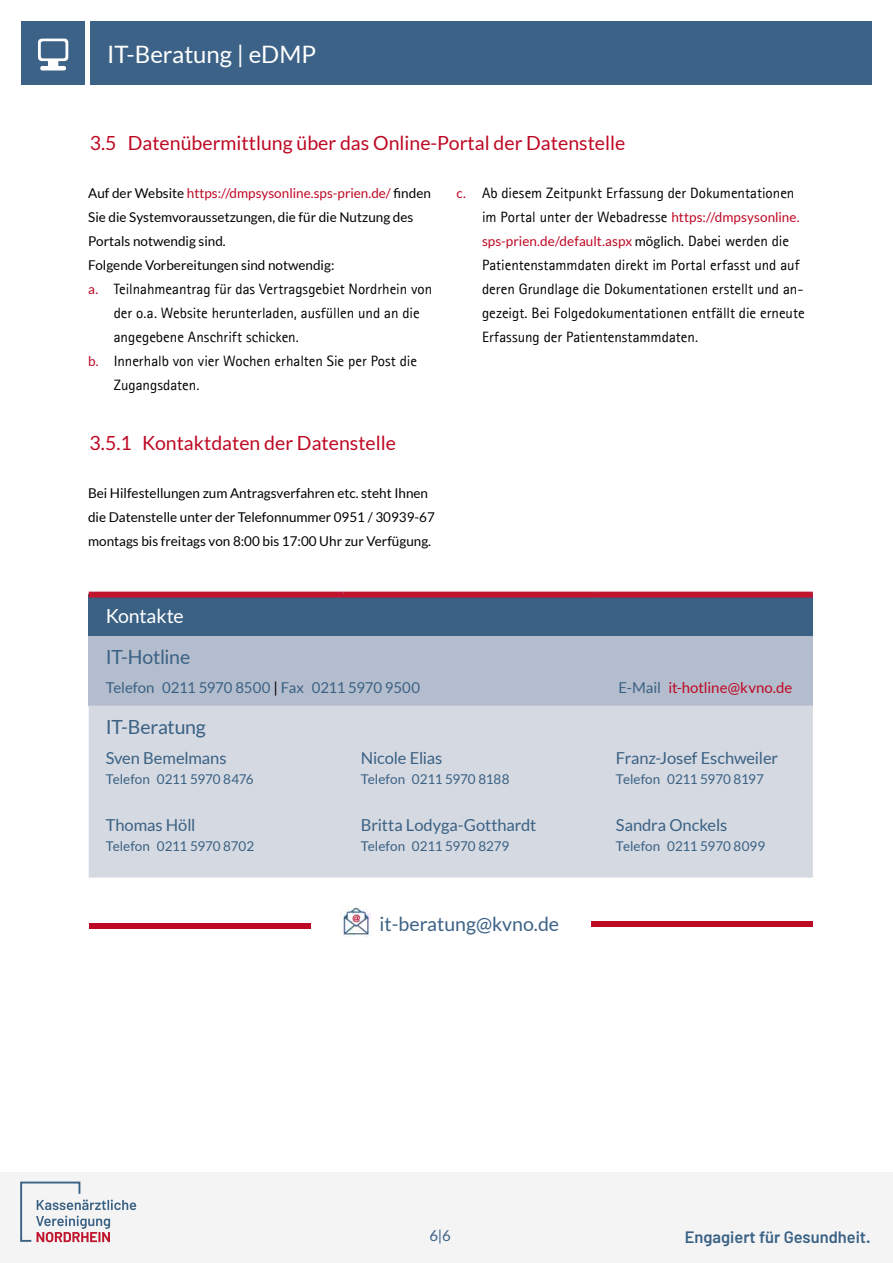
<style>
.page{position:relative;width:893px;height:1263px;background:#fff}
.page>*{position:absolute;margin:0;border:0;box-sizing:border-box;transform-origin:0 0}
.t1{font:24px "Lato";color:#fff}
.t2{font:19.5px "Lato";color:#be0924}
.t3{font:19.5px "Lato";letter-spacing:-.015em;color:#3a6184}
.t4{font:19.5px "Lato";color:#3c6287}
.t5{font:19.5px "Lato";letter-spacing:-.01em;color:#fff}
.t6{font:16.5px "Lato";letter-spacing:-.005em;color:#3a6184}
.t7{font:600 16.5px "Barlow";color:#3a6184}
.t8{font:15px/24px "Agfa Rotis Sans Serif";color:#000}
.t9{font:15px "Lato";letter-spacing:-.01em;color:#3a6184}
.t10{font:15px "Lato";letter-spacing:-.005em;color:#be0924}
.t11{font:15px "Lato";color:#3c6287}
.t12{font:13.5px/24px "Lato";color:#000}
.t13{font:13.5px "Lato";letter-spacing:-.005em;color:#3a6184}
.t14{font:13.5px "Lato";color:#be0924}
.s1{color:#be0924}
.s2{font-family:"Lato";font-size:13.5px;color:#be0924}
.s3{color:#000}
.s4{font-family:"Agfa Rotis Sans Serif";font-size:15px;color:#000}
.s5{color:#3a6184}
</style>
<div class="page">
<div style="left:0;top:1172px;width:893px;height:91px;background:#f4f4f5"></div>
<svg style="left:20px;top:1181px;width:116px;height:61px"></svg>
<div style="left:90px;top:21px;width:782px;height:64px;background:#3c6287"></div>
<div style="left:21px;top:21px;width:64px;height:64px;background:#3c6287"></div>
<svg style="left:38px;top:39px;width:30px;height:31px"></svg>
<div style="left:89px;top:595px;width:724px;height:41px;background:#3a6184"></div>
<div style="left:89px;top:636px;width:724px;height:69px;background:#b4bdcd"></div>
<div style="left:89px;top:705px;width:724px;height:172px;background:#d5d9e1"></div>
<div style="left:89px;top:592px;width:255px;height:6px;background:#bf152f"></div>
<div style="left:344px;top:592px;width:255px;height:6px;background:#bf152f"></div>
<div style="left:599px;top:592px;width:214px;height:6px;background:#bf152f"></div>
<img style="left:340px;top:907px;width:30px;height:29px">
<div style="left:591px;top:921px;width:222px;height:5px;background:#be0924"></div>
<div style="left:89px;top:924px;width:222px;height:5px;background:#be0924"></div>
<h1 class="t1" style="left:107px;top:41px;width:210px">IT-Beratung | eDMP</h1>
<h2 class="t2" style="left:90px;top:132px;width:537px">3.5 Datenübermittlung über das Online-Portal der Datenstelle</h2>
<p class="t12" style="left:88px;top:181px;width:344px">Auf der Website <span class="s1">https://dmpsysonline.sps-prien.de/</span> finden Sie die Systemvoraussetzungen, die für die Nutzung des Portals notwendig sind.<br>Folgende Vorbereitungen sind notwendig:</p>
<p class="t8" style="left:88px;top:277px;width:345px"><span class="s2">a.</span> Teilnahmeantrag für das Vertragsgebiet Nordrhein von</p>
<p class="t8" style="left:114px;top:301px;width:307px">der o.a. Website herunterladen, ausfüllen und an die</p>
<p class="t8" style="left:114px;top:325px;width:187px">angegebene Anschrift schicken.</p>
<p class="t8" style="left:88px;top:349px;width:330px"><span class="s2">b.</span> Innerhalb von vier Wochen erhalten Sie per Post die</p>
<p class="t8" style="left:114px;top:373px;width:87px">Zugangsdaten.</p>
<p class="t8" style="left:482px;top:181px;width:319px;text-indent:-26px"><span class="s2">c.</span> Ab diesem Zeitpunkt Erfassung der Dokumentationen im Portal unter der Webadresse <span class="s2">https://dmpsysonline.</span></p>
<p class="t14" style="left:482px;top:234px;width:309px">sps-prien.de/default.aspx <span class="s3">möglich.</span> <span class="s4">Dabei werden die</span></p>
<p class="t8" style="left:482px;top:253px;width:324px">Patientenstammdaten direkt im Portal erfasst und auf deren Grundlage die Dokumentationen erstellt und an&shy;gezeigt. Bei Folgedokumentationen entfällt die erneute Erfassung der Patientenstammdaten.</p>
<h2 class="t2" style="left:90px;top:432px;width:308px">3.5.1 Kontaktdaten der Datenstelle</h2>
<p class="t12" style="left:88px;top:481px;width:348px">Bei Hilfestellungen zum Antragsverfahren etc. steht Ihnen die Datenstelle unter der Telefonnummer 0951 / 30939-67 montags bis freitags von 8:00 bis 17:00 Uhr zur Verfügung.</p>
<h2 class="t5" style="left:106px;top:605px;width:80px">Kontakte</h2>
<h2 class="t3" style="left:106px;top:646px;width:86px">IT-Hotline</h2>
<p class="t9" style="left:106px;top:679px;width:316px">Telefon 0211 5970 8500 <span class="s3">|</span> Fax 0211 5970 9500</p>
<p class="t10" style="left:618px;top:679px;width:175px"><span class="s5">E-Mail</span> it-hotline@kvno.de</p>
<h2 class="t3" style="left:106px;top:716px;width:102px">IT-Beratung</h2>
<p class="t6" style="left:106px;top:749px;width:122px">Sven Bemelmans</p>
<p class="t6" style="left:361px;top:749px;width:83px">Nicole Elias</p>
<p class="t6" style="left:616px;top:749px;width:164px">Franz-Josef Eschweiler</p>
<p class="t13" style="left:106px;top:771px;width:149px">Telefon 0211 5970 8476</p>
<p class="t13" style="left:361px;top:771px;width:150px">Telefon 0211 5970 8188</p>
<p class="t13" style="left:616px;top:771px;width:149px">Telefon 0211 5970 8197</p>
<p class="t6" style="left:106px;top:816px;width:91px">Thomas Höll</p>
<p class="t6" style="left:361px;top:816px;width:177px">Britta Lodyga-Gotthardt</p>
<p class="t6" style="left:616px;top:816px;width:113px">Sandra Onckels</p>
<p class="t13" style="left:106px;top:838px;width:150px">Telefon 0211 5970 8702</p>
<p class="t13" style="left:361px;top:838px;width:150px">Telefon 0211 5970 8279</p>
<p class="t13" style="left:616px;top:838px;width:151px">Telefon 0211 5970 8099</p>
<h2 class="t4" style="left:380px;top:913px;width:181px">it-beratung@kvno.de</h2>
<p class="t11" style="left:429px;top:1227px;width:23px">6|6</p>
<p class="t7" style="left:685px;top:1226px;width:187px">Engagiert für Gesundheit.</p>
</div>
